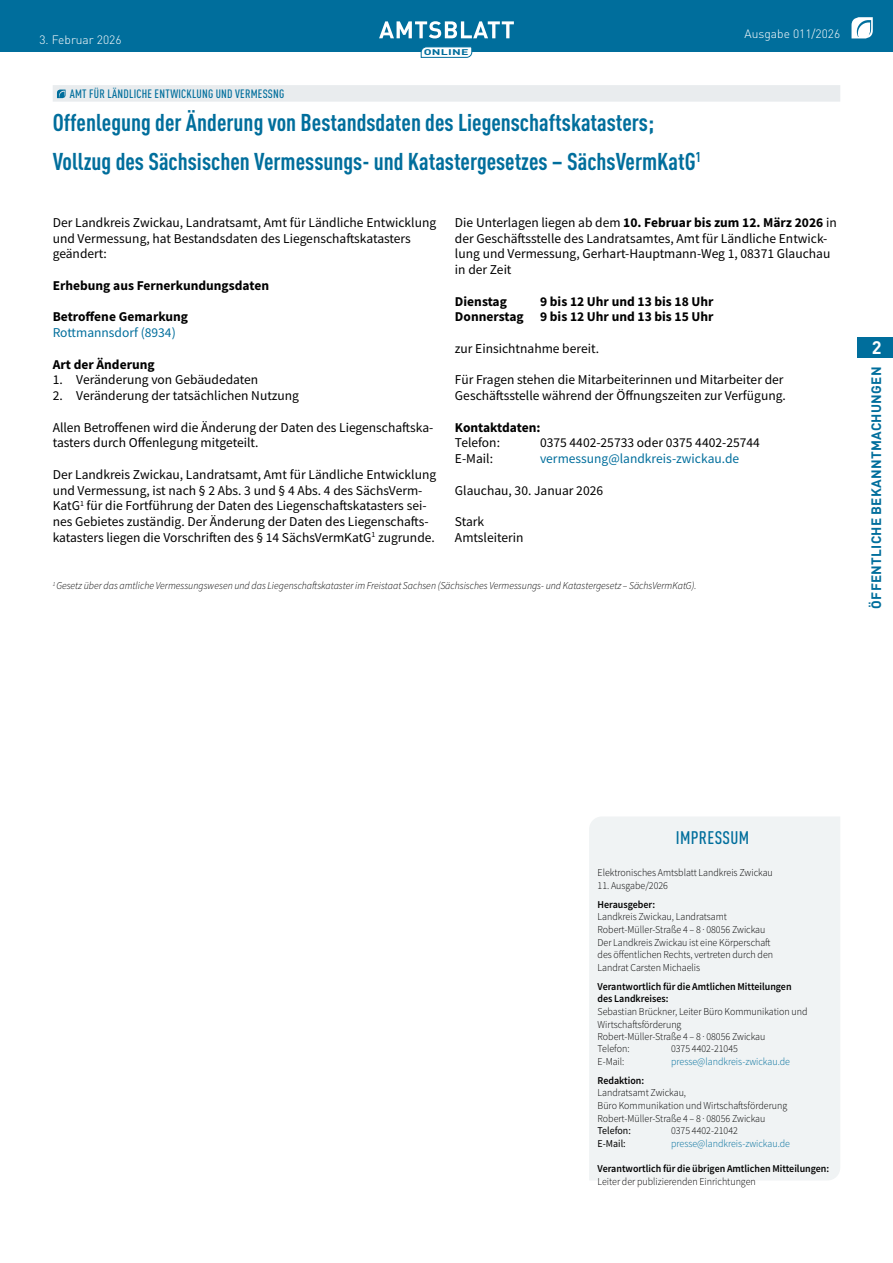
<style>
.page{position:relative;width:893px;height:1263px;background:#fff}
.page>*{position:absolute;margin:0;border:0;box-sizing:border-box;transform-origin:0 0}
.t1{font:700 condensed 24px/39.3px "DIN Pro";color:#006e9c}
.t2{font:500 condensed 18px "DIN Pro";letter-spacing:.02em;color:#006e9c}
.t3{font:700 18px "DIN Pro";color:#fff}
.t4{font:13.5px/15.8px "Source Sans Pro";color:#000}
.t5{font:700 13.5px/15.8px "Source Sans Pro";color:#000;text-align:right}
.t6{font:13.5px "Source Sans Pro";color:#006e9c}
.t7{font:700 13.5px "DIN Pro";letter-spacing:.02em;color:#006e9c}
.t8{font:500 condensed 12px "DIN Pro";letter-spacing:.02em;color:#006e9c}
.t9{font:300 12px "DIN Pro";color:#fff}
.t10{font:300 10.5px/12.6px "Source Sans Pro";color:#000;scale:.95 1}
.t11{font:italic 300 10.5px "Source Sans Pro";color:#000;scale:.95 1}
.t12{font:600 10.5px/12.6px "Source Sans Pro";color:#000;scale:.95 1}
.t13{font:300 10.5px "Source Sans Pro";color:#006e9c;scale:.95 1}
.t14{font:10.5px "Source Sans Pro";color:#000;scale:.95 1}
.t15{font:700 8.25px "DIN Pro";letter-spacing:.02em;color:#006e9c;scale:1.5 1}
.s1{font-weight:700}
</style>
<div class="page">
<div style="left:0;top:0;width:893px;height:51px;background:#006e9c"></div>
<svg style="left:851px;top:17px;width:22px;height:21px"></svg>
<svg style="left:379px;top:21px;width:135px;height:17px"></svg>
<svg style="left:421px;top:47px;width:51px;height:11px"></svg>
<div style="left:857px;top:337px;width:36px;height:21px;background:#006e9c"></div>
<div style="left:53px;top:85px;width:787px;height:17px;background:#e9ecee"></div>
<svg style="left:57px;top:90px;width:9px;height:8px"></svg>
<div style="left:589px;top:817px;width:251px;height:363px;background:#f0f3f4"></div>
<p class="t9" style="left:39px;top:30px;width:84px">3. Februar 2026</p>
<p class="t15" style="left:424px;top:45px;width:31px">ONLINE</p>
<p class="t8" style="left:70px;top:85px;width:216px">AMT FÜR LÄNDLICHE ENTWICKLUNG UND VERMESSNG</p>
<h1 class="t1" style="left:53px;top:100px;width:650px">Offenlegung der Änderung von Bestandsdaten des Liegenschaftskatasters;<br>Vollzug des Sächsischen Vermessungs- und Katastergesetzes – SächsVermKatG<sup>1</sup></h1>
<p class="t9" style="left:745px;top:25px;width:97px">Ausgabe 011/2026</p>
<p class="t4" style="left:53px;top:214px;width:385px">Der Landkreis Zwickau, Landratsamt, Amt für Ländliche Entwicklung und Vermessung, hat Bestandsdaten des Liegenschaftskatasters geändert:</p>
<p class="t5" style="left:53px;top:277px;width:218px">Erhebung aus Fernerkundungsdaten</p>
<p class="t5" style="left:53px;top:309px;width:137px">Betroffene Gemarkung</p>
<p class="t6" style="left:53px;top:324px;width:125px">Rottmannsdorf (8934)</p>
<p class="t5" style="left:53px;top:356px;width:103px">Art der Änderung</p>
<p class="t4" style="left:53px;top:372px;width:207px">1. Veränderung von Gebäudedaten</p>
<p class="t4" style="left:53px;top:388px;width:248px">2. Veränderung der tatsächlichen Nutzung</p>
<p class="t4" style="left:53px;top:419px;width:382px">Allen Betroffenen wird die Änderung der Daten des Liegenschaftska&shy;tasters durch Offenlegung mitgeteilt.</p>
<p class="t4" style="left:53px;top:466px;width:385px">Der Landkreis Zwickau, Landratsamt, Amt für Ländliche Entwicklung und Vermessung, ist nach § 2 Abs. 3 und § 4 Abs. 4 des SächsVerm-KatG<sup>1</sup> für die Fortführung der Daten des Liegenschaftskatasters sei&shy;nes Gebietes zuständig. Der Änderung der Daten des Liegenschafts&shy;katasters liegen die Vorschriften des § 14 SächsVermKatG<sup>1</sup> zugrunde.</p>
<p class="t4" style="left:455px;top:214px;width:383px">Die Unterlagen liegen ab dem <span class="s1">10. Februar bis zum 12. März 2026</span> in der Geschäftsstelle des Landratsamtes, Amt für Ländliche Entwick&shy;lung und Vermessung, Gerhart-Hauptmann-Weg 1, 08371 Glauchau in der Zeit</p>
<p class="t5" style="left:455px;top:293px;width:53px">Dienstag</p>
<p class="t5" style="left:455px;top:293px;width:260px">9 bis 12 Uhr und 13 bis 18 Uhr<br>Donnerstag 9 bis 12 Uhr und 13 bis 15 Uhr</p>
<p class="t4" style="left:455px;top:340px;width:146px">zur Einsichtnahme bereit.</p>
<p class="t4" style="left:455px;top:372px;width:332px">Für Fragen stehen die Mitarbeiterinnen und Mitarbeiter der<br>Geschäftsstelle während der Öffnungszeiten zur Verfügung.</p>
<p class="t5" style="left:455px;top:419px;width:87px">Kontaktdaten:</p>
<p class="t4" style="left:455px;top:435px;width:47px">Telefon:</p>
<p class="t4" style="left:540px;top:435px;width:221px">0375 4402-25733 oder 0375 4402-25744</p>
<p class="t4" style="left:455px;top:451px;width:40px">E-Mail:</p>
<p class="t6" style="left:540px;top:450px;width:201px">vermessung@landkreis-zwickau.de</p>
<p class="t4" style="left:455px;top:482px;width:150px">Glauchau, 30. Januar 2026</p>
<p class="t4" style="left:455px;top:514px;width:70px">Stark<br>Amtsleiterin</p>
<p class="t11" style="left:53px;top:579px;width:679px"><sup>1</sup> Gesetz über das amtliche Vermessungswesen und das Liegenschaftskataster im Freistaat Sachsen (Sächsisches Vermessungs- und Katastergesetz – SächsVermKatG).</p>
<h2 class="t3" style="left:872px;top:333px;width:11px">2</h2>
<p class="t7" style="left:865px;top:609px;width:243px;rotate:-90deg">ÖFFENTLICHE BEKANNTMACHUNGEN</p>
<h2 class="t2" style="left:676px;top:824px;width:75px">IMPRESSUM</h2>
<p class="t10" style="left:598px;top:866px;width:186px">Elektronisches Amtsblatt Landkreis Zwickau</p>
<p class="t10" style="left:598px;top:879px;width:76px">11. Ausgabe/2026</p>
<p class="t12" style="left:598px;top:898px;width:62px">Herausgeber:</p>
<p class="t10" style="left:598px;top:911px;width:186px">Landkreis Zwickau, Landratsamt Robert-Müller-Straße 4 – 8 · 08056 Zwickau Der Landkreis Zwickau ist eine Körperschaft des öffentlichen Rechts, vertreten durch den Landrat Carsten Michaelis</p>
<p class="t12" style="left:598px;top:980px;width:206px">Verantwortlich für die Amtlichen Mitteilungen des Landkreises:</p>
<p class="t10" style="left:598px;top:1005px;width:222px">Sebastian Brückner, Leiter Büro Kommunikation und<br>Wirtschaftsförderung<br>Robert-Müller-Straße 4 – 8 · 08056 Zwickau<br>Telefon:</p>
<p class="t10" style="left:671px;top:1042px;width:72px">0375 4402-21045</p>
<p class="t10" style="left:598px;top:1055px;width:30px">E-Mail:</p>
<p class="t13" style="left:671px;top:1055px;width:127px">presse@landkreis-zwickau.de</p>
<p class="t12" style="left:598px;top:1074px;width:51px">Redaktion:</p>
<p class="t10" style="left:598px;top:1086px;width:201px">Landratsamt Zwickau,<br>Büro Kommunikation und Wirtschaftsförderung<br>Robert-Müller-Straße 4 – 8 · 08056 Zwickau</p>
<p class="t14" style="left:598px;top:1124px;width:37px">Telefon:</p>
<p class="t10" style="left:671px;top:1124px;width:72px">0375 4402-21042</p>
<p class="t14" style="left:598px;top:1136px;width:31px">E-Mail:</p>
<p class="t13" style="left:671px;top:1137px;width:127px">presse@landkreis-zwickau.de</p>
<p class="t12" style="left:598px;top:1162px;width:245px">Verantwortlich für die übrigen Amtlichen Mitteilungen:</p>
<p class="t10" style="left:598px;top:1175px;width:168px">Leiter der publizierenden Einrichtungen</p>
</div>
